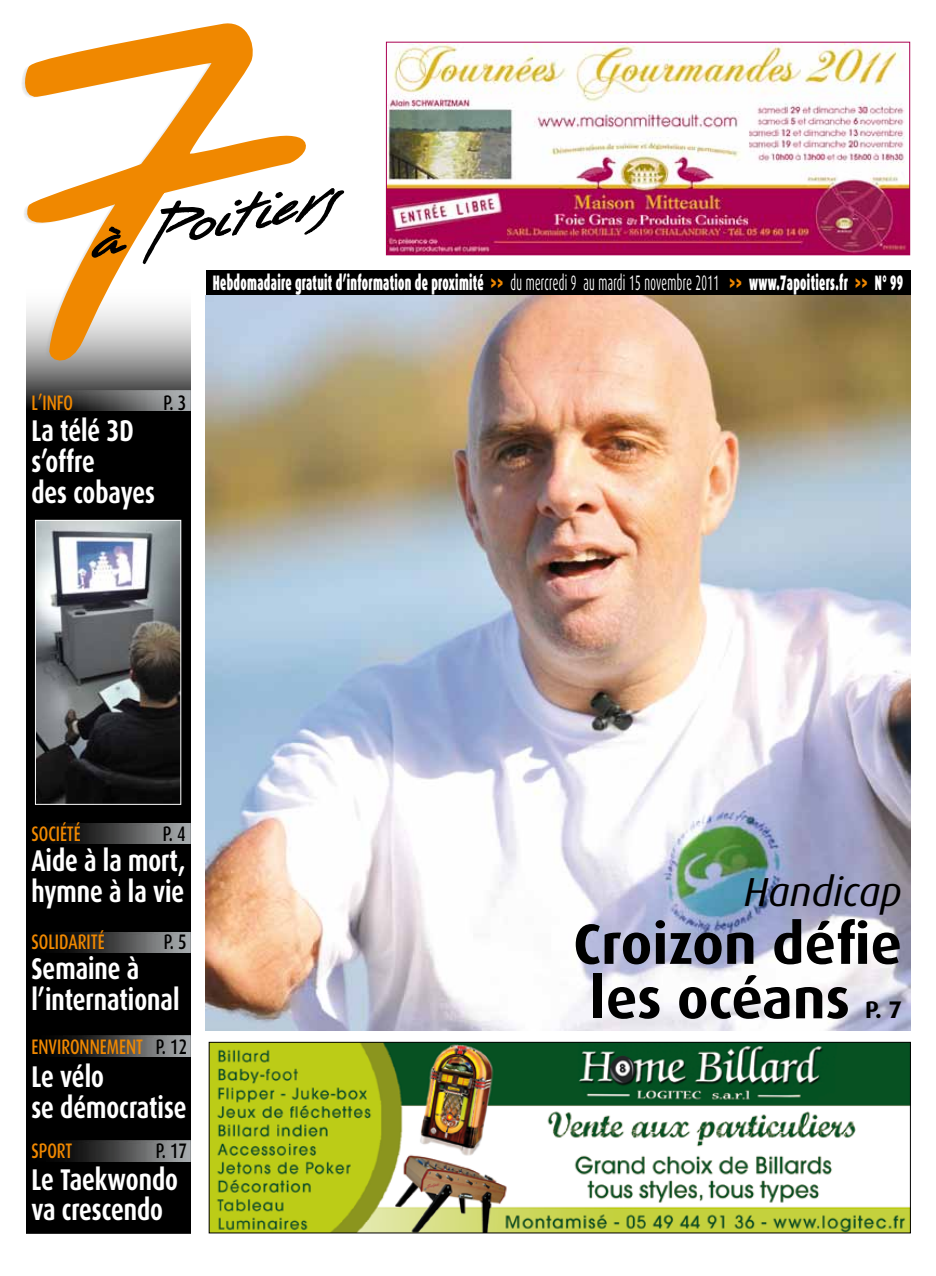
<style>
.page{position:relative;width:936px;height:1276px;background:#fff}
.page>*{position:absolute;margin:0;border:0;box-sizing:border-box;transform-origin:0 0}
.t1{font:700 57px/54.4px "Dax";color:#000}
.t2{font:italic 40.5px "Dax";color:#000}
.t3{font:700 30px/31px "Dax";color:#fff;scale:.77 1}
.t4{font:700 24px "Dax";color:#000}
.t5{font:900 22.05px "Dax";color:#fff;scale:.51 1}
.t6{font:900 21px "Dax";letter-spacing:.03em;color:#fff;scale:.51 1}
.t7{font:21px "Dax";letter-spacing:.03em;color:#fff;scale:.51 1}
.t8{font:500 21px "Dax";color:#f08800;scale:.74 1}
.t9{font:500 21px "Dax";color:#000;scale:.74 1}
.s1{font-weight:900;font-size:22.05px;color:#f08800}
.s2{font-weight:900;color:#f08800}
.s3{font-weight:900;font-size:22.05px}
.s4{font-size:22.05px;color:#f08800}
.s5{color:#f08800}
.s6{font-weight:400;font-size:22.05px}
.s7{color:#000}
</style>
<div class="page">
<div style="left:26px;top:281px;width:164px;height:952px;background:#000"></div>
<div style="left:26px;top:823px;width:164px;height:20px;background:linear-gradient(to right,#000,#9fa2a4)"></div>
<svg style="left:25px;top:23px;width:281px;height:337px"></svg>
<svg style="left:91px;top:226px;width:36px;height:32px"></svg>
<svg style="left:143px;top:187px;width:201px;height:77px"></svg>
<svg style="left:26px;top:391px;width:164px;height:20px;background:#595a5a"></svg>
<div style="left:206px;top:270px;width:704px;height:28px;background:#000"></div>
<div style="left:26px;top:932px;width:164px;height:20px;background:linear-gradient(to right,#000,#9fa2a4)"></div>
<img style="left:206px;top:295px;width:704px;height:736px">
<div style="left:26px;top:1035px;width:164px;height:21px;background:linear-gradient(to right,#000,#9fa2a4)"></div>
<div style="left:26px;top:1141px;width:164px;height:20px;background:linear-gradient(to right,#000,#9fa2a4)"></div>
<img style="left:388px;top:44px;width:520px;height:209px">
<div style="left:386px;top:42px;width:524px;height:213px;border:1px solid #aa0051"></div>
<img style="left:37px;top:522px;width:142px;height:280px">
<div style="left:35px;top:520px;width:146px;height:284px;border:1px solid #fff"></div>
<img style="left:211px;top:1044px;width:697px;height:187px">
<div style="left:209px;top:1042px;width:701px;height:191px;border:1px solid #000"></div>
<p class="t5" style="left:211px;top:270px;width:528px">Hebdomadaire gratuit d’information de proximité</p>
<p class="t7" style="left:510px;top:271px;width:652px">du mercredi 9 au mardi 15 novembre 2011 <span class="s1">&gt;&gt;</span><span class="s2">&gt;&gt;</span> <span class="s3">www.7apoitiers.fr</span></p>
<p class="t6" style="left:213px;top:271px;width:975px">Hebdomadaire gratuit d’information de proximité <span class="s4">&gt;&gt;</span><span class="s5">&gt;&gt;</span> <span class="s6">du mercredi 8 au mardi 14 septembre 2010</span></p>
<p class="t6" style="left:749px;top:271px;width:303px">www.7apoitiers.fr <span class="s4">&gt;&gt;</span> N° 99</p>
<p class="t5" style="left:877px;top:270px;width:57px">N° 45</p>
<p class="t8" style="left:31px;top:391px;width:58px">L’INFO</p>
<p class="t9" style="left:163px;top:391px;width:32px">P. 3</p>
<p class="t3" style="left:31px;top:415px;width:162px">La télé 3D s’offre<br>des cobayes</p>
<p class="t8" style="left:31px;top:822px;width:68px">SOCIÉTÉ</p>
<p class="t9" style="left:163px;top:822px;width:32px">P. 4</p>
<p class="t3" style="left:31px;top:845px;width:201px">Aide à la mort, hymne à la vie</p>
<p class="t8" style="left:31px;top:930px;width:100px">SOLIDARITÉ</p>
<p class="t9" style="left:164px;top:930px;width:32px">P. 5</p>
<p class="t3" style="left:31px;top:953px;width:194px">Semaine à l’international</p>
<p class="t8" style="left:31px;top:1035px;width:47px">ENVIRONN</p>
<p class="t8" style="left:100px;top:1035px;width:119px">EMENT <span class="s7">P. 12</span></p>
<p class="t3" style="left:31px;top:1061px;width:203px">Le vélo<br>se démocratise</p>
<p class="t8" style="left:31px;top:1138px;width:57px">SPORT</p>
<p class="t9" style="left:156px;top:1138px;width:44px">P. 17</p>
<p class="t3" style="left:31px;top:1165px;width:192px;line-height:29.5px">Le Taekwondo va crescendo</p>
<h2 class="t2" style="left:743px;top:870px;width:159px">Handicap</h2>
<h1 class="t1" style="left:573px;top:917px;width:330px">Croizon défie les océans</h1>
<p class="t4" style="left:865px;top:996px;width:38px">P. 7</p>
</div>
